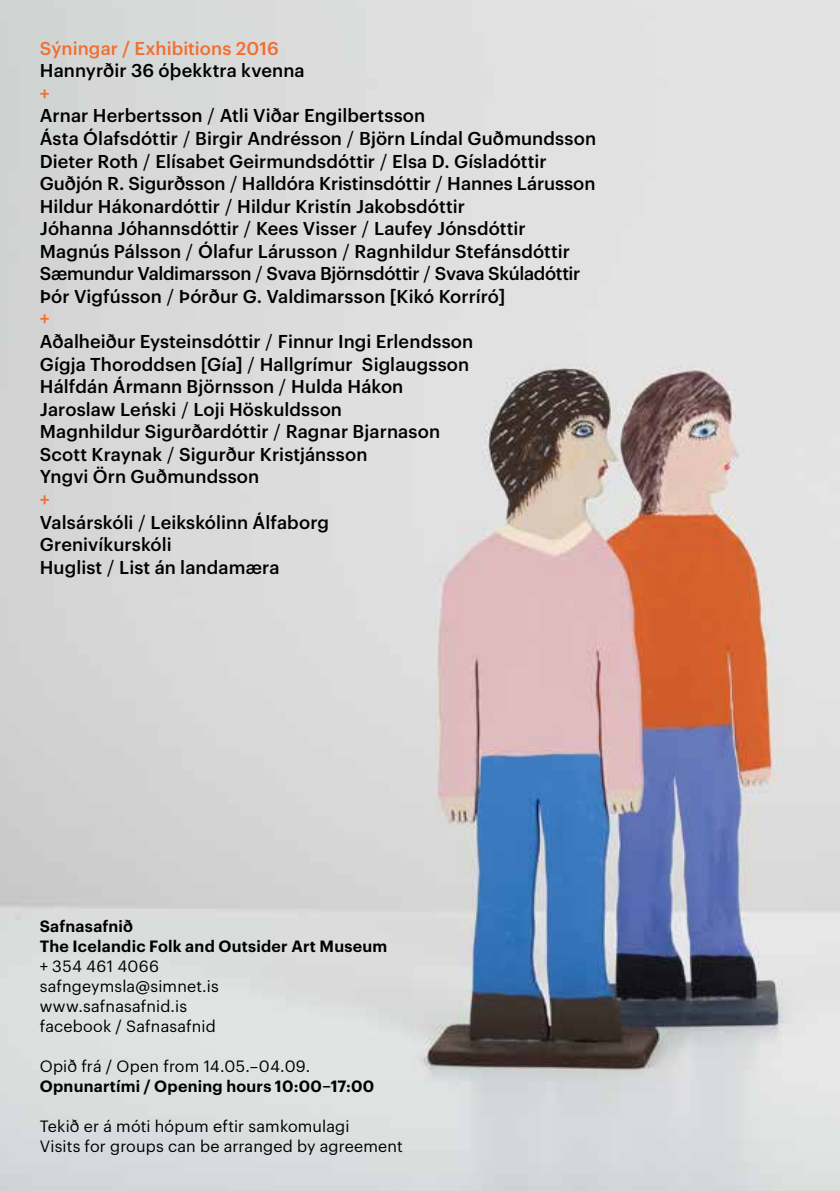
<style>
.page{position:relative;width:840px;height:1191px;background:#fff}
.page>*{position:absolute;margin:0;border:0;box-sizing:border-box;transform-origin:0 0}
.t1{font:500 18.2px/22.6px "Graphik";letter-spacing:.005em;color:#000}
.t2{font:500 18.2px "Graphik";letter-spacing:.005em;color:#f36e2f}
.t3{font:16px/20px "Graphik";letter-spacing:.01em;color:#000}
.t4{font:600 16px/20px "Graphik";letter-spacing:.015em;color:#000}
.s1{color:#f36e2f}
.s2{font-weight:400}
</style>
<div class="page">
<img style="left:0;top:0;width:839px;height:1191px">
<p class="t2" style="left:40px;top:34px;width:240px">Sýningar / Exhibitions 2016</p>
<p class="t1" style="left:40px;top:58px;width:266px">Hannyrðir 36 óþekktra kvenna</p>
<p class="t1" style="left:40px;top:80px;width:557px"><span class="s1">+<br></span>Arnar Herbertsson <span class="s2">/</span> Atli Viðar Engilbertsson<br>Ásta Ólafsdóttir <span class="s2">/</span> Birgir Andrésson <span class="s2">/</span> Björn Líndal Guðmundsson Dieter Roth <span class="s2">/</span> Elísabet Geirmundsdóttir <span class="s2">/</span> Elsa D. Gísladóttir Guðjón R. Sigurðsson <span class="s2">/</span> Halldóra Kristinsdóttir <span class="s2">/</span> Hannes Lárusson Hildur Hákonardóttir <span class="s2">/</span> Hildur Kristín Jakobsdóttir<br>Jóhanna Jóhannsdóttir <span class="s2">/</span> Kees Visser <span class="s2">/</span> Laufey Jónsdóttir Magnús Pálsson <span class="s2">/</span> Ólafur Lárusson <span class="s2">/</span> Ragnhildur Stefánsdóttir Sæmundur Valdimarsson <span class="s2">/</span> Svava Björnsdóttir <span class="s2">/</span> Svava Skúladóttir Þór Vigfússon <span class="s2">/</span> Þórður G. Valdimarsson [Kikó Korríró]<br><span class="s1">+<br></span>Aðalheiður Eysteinsdóttir <span class="s2">/</span> Finnur Ingi Erlendsson<br>Gígja Thoroddsen [Gía] <span class="s2">/</span> Hallgrímur Siglaugsson<br>Hálfdán Ármann Björnsson <span class="s2">/</span> Hulda Hákon<br>Jaroslaw Leński <span class="s2">/</span> Loji Höskuldsson<br>Magnhildur Sigurðardóttir <span class="s2">/</span> Ragnar Bjarnason<br>Scott Kraynak <span class="s2">/</span> Sigurður Kristjánsson<br>Yngvi Örn Guðmundsson</p>
<p class="t1" style="left:40px;top:486px;width:291px"><span class="s1">+<br></span>Valsárskóli <span class="s2">/</span> Leikskólinn Álfaborg<br>Grenivíkurskóli<br>Huglist <span class="s2">/</span> List án landamæra</p>
<p class="t4" style="left:40px;top:914px;width:349px">Safnasafnið<br>The Icelandic Folk and Outsider Art Museum</p>
<p class="t3" style="left:40px;top:954px;width:180px">+ 354 461 4066 safngeymsla@simnet.is www.safnasafnid.is facebook / Safnasafnid</p>
<p class="t3" style="left:40px;top:1054px;width:272px">Opið frá / Open from 14.05.–04.09.</p>
<p class="t4" style="left:40px;top:1074px;width:336px">Opnunartími / Opening hours 10:00–17:00</p>
<p class="t3" style="left:40px;top:1114px;width:364px">Tekið er á móti hópum eftir samkomulagi<br>Visits for groups can be arranged by agreement</p>
</div>
